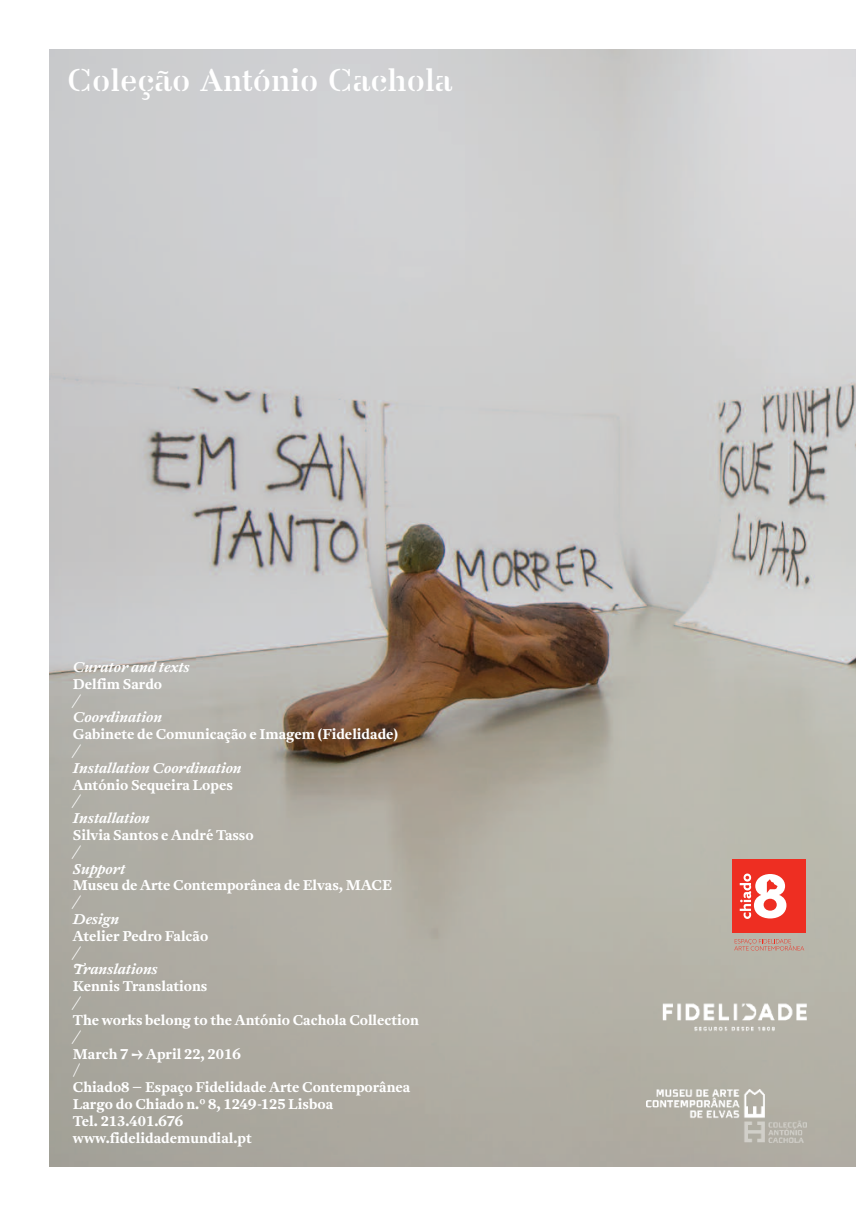
<style>
.page{position:relative;width:856px;height:1216px;background:#fff}
.page>*{position:absolute;margin:0;border:0;box-sizing:border-box;transform-origin:0 0}
.t1{font:700 31.5px "Danmark";color:#fff}
.t2{font:700 14px/16.8px "Antwerp";color:#fff}
.t3{font:italic 700 14px/16.8px "Antwerp";color:#fff}
</style>
<div class="page">
<img style="left:50px;top:50px;width:806px;height:1116px">
<div style="left:732px;top:859px;width:74px;height:74px;background:#ee2e22"></div>
<svg style="left:734px;top:939px;width:70px;height:11px"></svg>
<svg style="left:739px;top:873px;width:47px;height:45px"></svg>
<img style="left:646px;top:1089px;width:160px;height:53px">
<img style="left:662px;top:1000px;width:144px;height:31px">
<h1 class="t1" style="left:67px;top:69px;width:387px">Coleção António Cachola</h1>
<p class="t3" style="left:73px;top:660px;width:118px">Curator and texts</p>
<p class="t2" style="left:73px;top:677px;width:91px">Delfim Sardo</p>
<p class="t3" style="left:73px;top:694px;width:90px">/<br>Coordination</p>
<p class="t2" style="left:73px;top:727px;width:326px">Gabinete de Comunicação e Imagem (Fidelidade)</p>
<p class="t3" style="left:73px;top:744px;width:170px">/<br>Installation Coordination</p>
<p class="t2" style="left:73px;top:778px;width:161px">António Sequeira Lopes</p>
<p class="t3" style="left:73px;top:794px;width:78px">/<br>Installation</p>
<p class="t2" style="left:73px;top:828px;width:182px">Silvia Santos e André Tasso</p>
<p class="t3" style="left:73px;top:845px;width:54px">/<br>Support</p>
<p class="t2" style="left:73px;top:878px;width:321px">Museu de Arte Contemporânea de Elvas, MACE</p>
<p class="t3" style="left:73px;top:895px;width:48px">/<br>Design</p>
<p class="t2" style="left:73px;top:929px;width:137px">Atelier Pedro Falcão</p>
<p class="t3" style="left:73px;top:946px;width:86px">/<br>Translations</p>
<p class="t2" style="left:73px;top:979px;width:136px">Kennis Translations</p>
<p class="t3" style="left:73px;top:996px;width:8px">/</p>
<p class="t2" style="left:73px;top:1013px;width:347px">The works belong to the António Cachola Collection</p>
<p class="t3" style="left:73px;top:1030px;width:8px">/</p>
<p class="t2" style="left:73px;top:1046px;width:339px">March 7 -&gt; April 22, 2016<br>/<br>Chiado8 – Espaço Fidelidade Arte Contemporânea<br>Largo do Chiado n.º 8, 1249-125 Lisboa<br>Tel. 213.401.676<br>www.fidelidademundial.pt</p>
</div>
